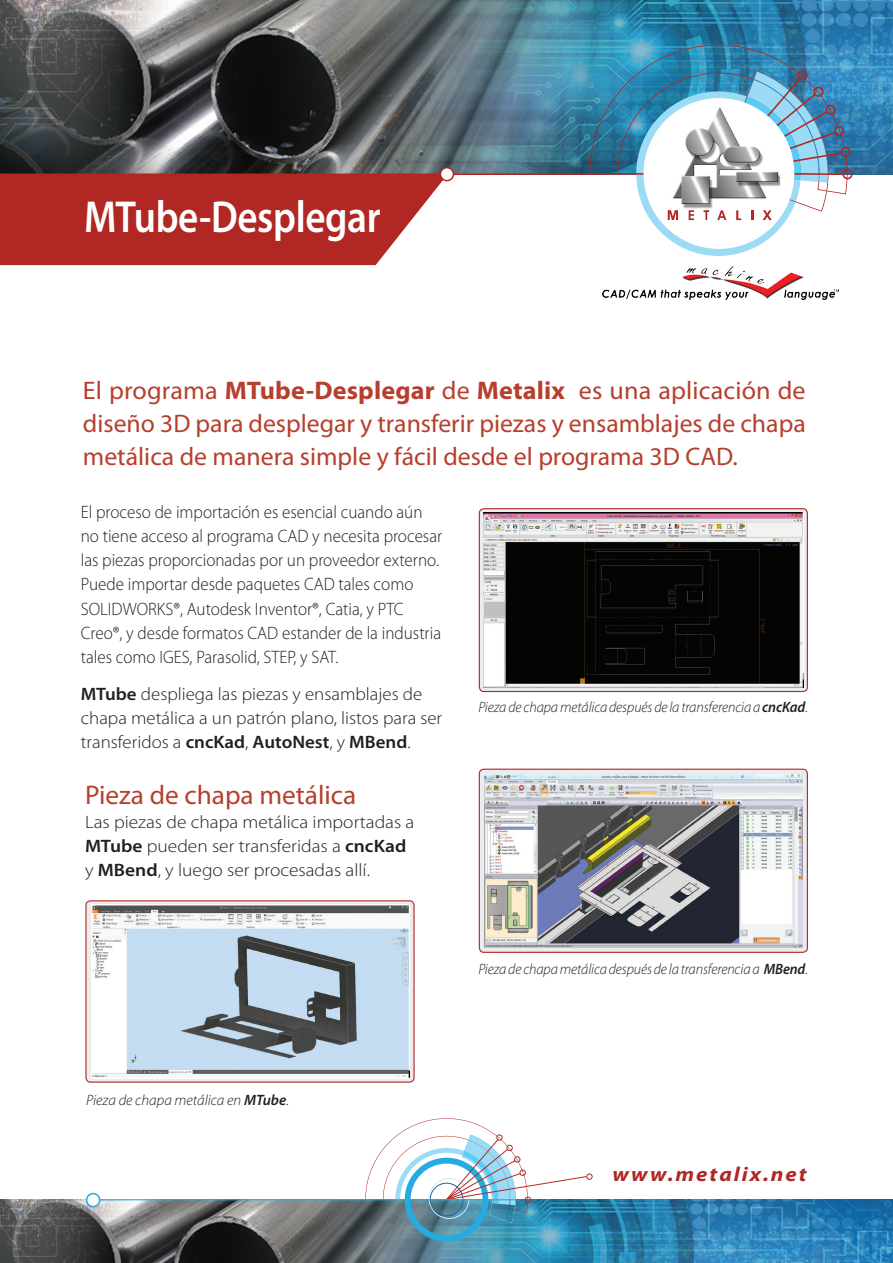
<style>
.page{position:relative;width:893px;height:1263px;background:#fff}
.page>*{position:absolute;margin:0;border:0;box-sizing:border-box;transform-origin:0 0}
.t1{font:600 45px "Myriad Pro";letter-spacing:-.01em;color:#fff;scale:.87 1}
.t2{font:27px "Myriad Pro";color:#b63f2e}
.t3{font:25.5px/33px "Myriad Pro";color:#b63f2e}
.t4{font:italic 700 20.25px "Myriad Pro";letter-spacing:.09em;color:#b02723;scale:1.11 1}
.t5{font:300 18px/24px "Myriad Pro";color:#231f20;scale:.95 1}
.t6{font:300 18px/24px "Myriad Pro";color:#231f20;scale:1.05 1}
.t7{font:300 18px/24px "Myriad Pro";color:#231f20;scale:1.08 1}
.t8{font:italic 300 15px "Myriad Pro";letter-spacing:-.005em;color:#231f20;scale:.96 1}
.t9{font:italic 300 15px "Myriad Pro";letter-spacing:-.005em;color:#231f20}
.s1{font-weight:700}
.s2{font-weight:600}
</style>
<div class="page">
<img style="left:0;top:1200px;width:893px;height:63px">
<img style="left:0;top:0;width:893px;height:174px">
<img style="left:602px;top:267px;width:236px;height:33px">
<img style="left:365px;top:1118px;width:228px;height:123px">
<hr style="left:95px;top:1199px;width:421px;height:1px;background:#25abe2">
<div style="left:87px;top:1193px;width:13px;height:13px;background:#fff;border-radius:50%"></div>
<div style="left:86px;top:1193px;width:14px;height:14px;border:2px solid #25abe2;border-radius:50%"></div>
<img style="left:0;top:45px;width:853px;height:220px">
<img style="left:662px;top:102px;width:118px;height:107px">
<svg style="left:479px;top:509px;width:328px;height:182px;background:#ceced0"></svg>
<div style="left:479px;top:508px;width:329px;height:184px;border:1px solid #b02723;border-radius:4px"></div>
<img style="left:484px;top:513px;width:319px;height:175px">
<svg style="left:479px;top:769px;width:328px;height:183px;background:#e2e4e7"></svg>
<div style="left:479px;top:769px;width:329px;height:184px;border:1px solid #b02723;border-radius:4px"></div>
<img style="left:485px;top:775px;width:317px;height:172px">
<div style="left:86px;top:901px;width:328px;height:181px;background:linear-gradient(to right,#ececee,#ececee);border-radius:4px"></div>
<div style="left:85px;top:900px;width:330px;height:183px;border:1px solid #b02723;border-radius:4px"></div>
<img style="left:91px;top:904px;width:318px;height:174px">
<p class="t1" style="left:84px;top:188px;width:342px">MTube-Desplegar</p>
<p class="t3" style="left:83px;top:373px;width:724px">El programa <span class="s1">MTube-Desplegar</span> de <span class="s1">Metalix<br></span>diseño D3 para desplegar y transferir piezas y ensamblajes de chapa metálica de manera simple y fácil desde el programa D3 CAD.</p>
<p class="t5" style="left:81px;top:501px;width:382px">El proceso de importación es esencial cuando aún no tiene acceso al programa CAD y necesita procesar las piezas proporcionadas por un proveedor externo.<br>Puede importar desde paquetes CAD tales como SOLIDWORKS ,® Autodesk Inventor ,® Catia y, PTC<br>Creo y,® desde formatos CAD estander de la industria tales como IGES, Parasolid, STEP y, SAT.</p>
<p class="t6" style="left:81px;top:683px;width:346px"><span class="s2">MTube</span> despliega las piezas y ensamblajes de chapa metálica a un patrón plano, listos para ser transferidos a <span class="s2">cncKad</span>, <span class="s2">AutoNest</span> y, <span class="s2">MBend</span>.</p>
<p class="t3" style="left:579px;top:373px;width:228px">es una aplicación de</p>
<p class="t8" style="left:478px;top:699px;width:345px">Piezadechapametálicadespuésdelatransferenciaa<span class="s2">cncKad</span>.</p>
<p class="t2" style="left:85px;top:778px;width:273px">Pieza de chapa metálica</p>
<p class="t7" style="left:85px;top:810px;width:307px">Las piezas de chapa metálica importadas a<br><span class="s2">MTube</span> pueden ser transferidas a <span class="s2">cncKad </span>y <span class="s2">MBend</span> y, luego ser procesadas allí.</p>
<p class="t9" style="left:86px;top:1092px;width:204px">Pieza de chapa metálica en <span class="s2">MTube</span>.</p>
<p class="t8" style="left:478px;top:960px;width:345px">Piezadechapametálicadespuésdelatransferenciaa <span class="s2">MBend</span>.</p>
<p class="t4" style="left:612px;top:1160px;width:177px">www.metalix.net</p>
</div>
